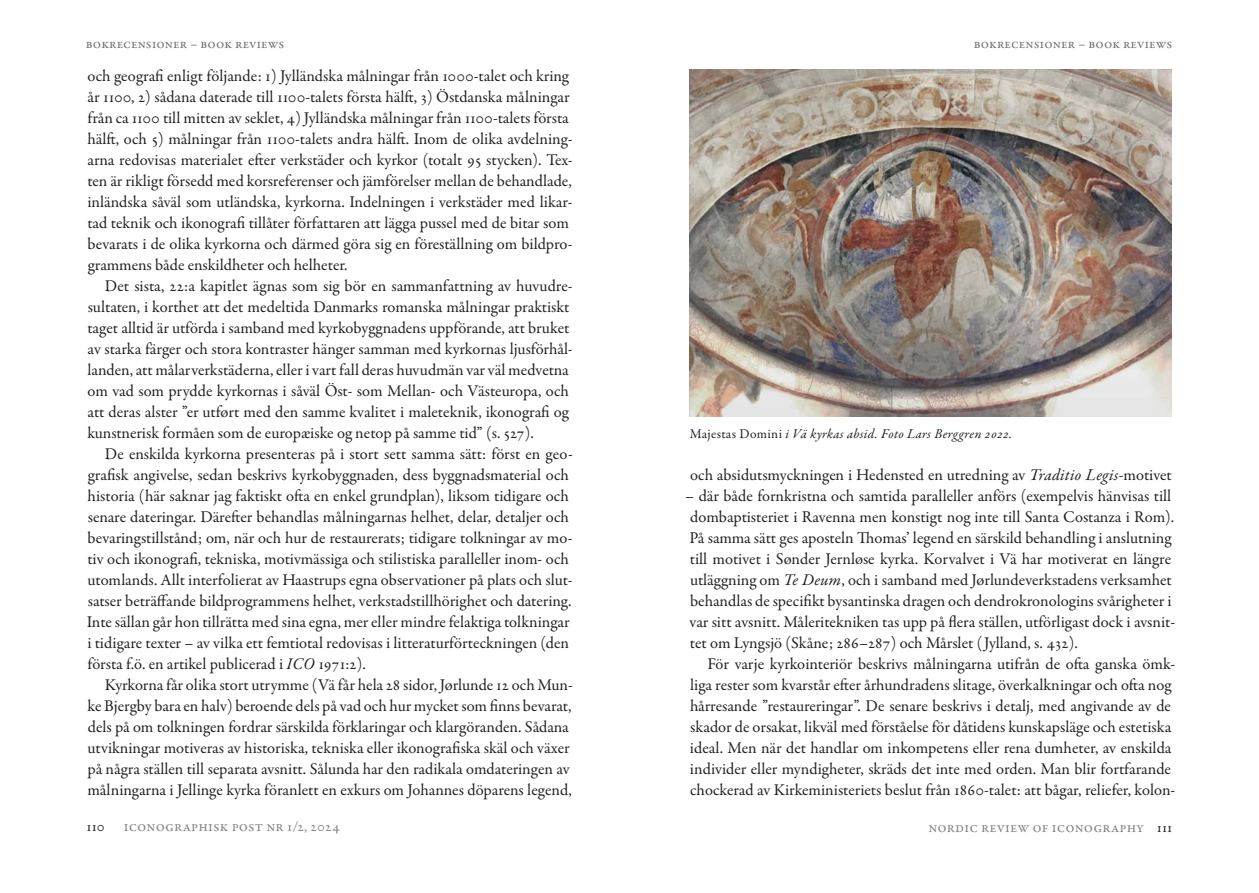
<style>
.page{position:relative;width:1259px;height:893px;background:#fff}
.page>*{position:absolute;margin:0;border:0;box-sizing:border-box;transform-origin:0 0}
.Brödtext_indrag{font:16.5px/21px "Garamond Premr Pro";color:#231f20}
.t1{font:15px "Garamond Premr Pro";letter-spacing:.01em;color:#808285}
.t2{font:15px "Garamond Premr Pro";color:#231f20}
.t3{font:13.5px "Garamond Premr Pro";letter-spacing:.01em;color:#6c6d70}
.Bildtext{font:italic 13.5px "Garamond Premr Pro";letter-spacing:.025em;color:#231f20}
.s1{font-style:italic}
.s2{font-style:normal}
.s3{color:#231f20}
</style>
<div class="page">
<img style="left:689px;top:69px;width:483px;height:347px">
<p class="t3" style="left:86px;top:35px;width:200px">bokrecensioner – book reviews</p>
<p class="Brödtext_indrag" style="left:87px;top:66px;width:487px">och geografi enligt följande: 1) Jylländska målningar från 1000-talet och kring år 1100, 2) sådana daterade till 1100-talets första hälft, 3) Östdanska målningar från ca 1100 till mitten av seklet, 4) Jylländska målningar från 1100-talets första hälft, och 5) målningar från 1100-talets andra hälft. Inom de olika avdelning&shy;arna redovisas materialet efter verkstäder och kyrkor (totalt 95 stycken). Tex&shy;ten är rikligt försedd med korsreferenser och jämförelser mellan de behandlade, inländska såväl som utländska, kyrkorna. Indelningen i verkstäder med likar&shy;tad teknik och ikonografi tillåter författaren att lägga pussel med de bitar som bevarats i de olika kyrkorna och därmed göra sig en föreställning om bildpro&shy;grammens både enskildheter och helheter.</p>
<p class="Brödtext_indrag" style="left:87px;top:276px;width:487px;text-indent:17px">Det sista, 22:a kapitlet ägnas som sig bör en sammanfattning av huvudre&shy;sultaten, i korthet att det medeltida Danmarks romanska målningar praktiskt taget alltid är utförda i samband med kyrkobyggnadens uppförande, att bruket av starka färger och stora kontraster hänger samman med kyrkornas ljusförhål&shy;landen, att målarverkstäderna, eller i vart fall deras huvudmän var väl medvetna om vad som prydde kyrkornas i såväl Öst- som Mellan- och Västeuropa, och att deras alster ”er utført med den samme kvalitet i maleteknik, ikonografi og kunstnerisk formåen som de europæiske og netop på samme tid” (s. 527).</p>
<p class="Brödtext_indrag" style="left:87px;top:444px;width:487px;text-indent:18px">De enskilda kyrkorna presenteras på i stort sett samma sätt: först en geo&shy;grafisk angivelse, sedan beskrivs kyrkobyggnaden, dess byggnadsmaterial och historia (här saknar jag faktiskt ofta en enkel grundplan), liksom tidigare och senare dateringar. Därefter behandlas målningarnas helhet, delar, detaljer och bevaringstillstånd; om, när och hur de restaurerats; tidigare tolkningar av mo&shy;tiv och ikonografi, tekniska, motivmässiga och stilistiska paralleller inom- och utomlands. Allt interfolierat av Haastrups egna observationer på plats och slut&shy;satser beträffande bildprogrammens helhet, verkstadstillhörighet och datering.<br>Inte sällan går hon tillrätta med sina egna, mer eller mindre felaktiga tolkningar i tidigare texter – av vilka ett femtiotal redovisas i litteraturförteckningen (den första f.ö. en artikel publicerad i <span class="s1">ICO</span> 1971:2).</p>
<p class="Brödtext_indrag" style="left:87px;top:675px;width:487px;text-indent:18px">Kyrkorna får olika stort utrymme (Vä får hela 28 sidor, Jørlunde 12 och Mun&shy;ke Bjergby bara en halv) beroende dels på vad och hur mycket som finns bevarat, dels på om tolkningen fordrar särskilda förklaringar och klargöranden. Sådana utvikningar motiveras av historiska, tekniska eller ikonografiska skäl och växer på några ställen till separata avsnitt. Sålunda har den radikala omdateringen av målningarna i Jellinge kyrka föranlett en exkurs om Johannes döparens legend,</p>
<p class="t2" style="left:87px;top:817px;width:20px">110</p>
<p class="t1" style="left:124px;top:817px;width:218px">iconographisk post nr 1/2, 2024</p>
<p class="t3" style="left:973px;top:36px;width:200px">bokrecensioner – book reviews</p>
<p class="Bildtext" style="left:690px;top:426px;width:324px"><span class="s2">Majestas Domini</span> i Vä kyrkas absid. Foto Lars Berggren 2022.</p>
<p class="Brödtext_indrag" style="left:690px;top:465px;width:483px">och absidutsmyckningen i Hedensted en utredning av <span class="s1">Traditio Legis</span>-motivet</p>
<p class="Brödtext_indrag" style="left:685px;top:486px;width:492px">– där både fornkristna och samtida paralleller anförs (exempelvis hänvisas till dombaptisteriet i Ravenna men konstigt nog inte till Santa Costanza i Rom).<br>På samma sätt ges aposteln Thomas’ legend en särskild behandling i anslutning till motivet i Sønder Jernløse kyrka. Korvalvet i Vä har motiverat en längre utläggning om <span class="s1">Te Deum</span>, och i samband med Jørlundeverkstadens verksamhet behandlas de specifikt bysantinska dragen och dendrokronologins svårigheter i var sitt avsnitt. Måleritekniken tas upp på flera ställen, utförligast dock i avsnit&shy;tet om Lyngsjö (Skåne; 286–287) och Mårslet (Jylland, s. 432).</p>
<p class="Brödtext_indrag" style="left:690px;top:654px;width:487px;text-indent:17px">För varje kyrkointeriör beskrivs målningarna utifrån de ofta ganska ömk&shy;liga rester som kvarstår efter århundradens slitage, överkalkningar och ofta nog hårresande ”restaureringar”. De senare beskrivs i detalj, med angivande av de skador de orsakat, likväl med förståelse för dåtidens kunskapsläge och estetiska ideal. Men när det handlar om inkompetens eller rena dumheter, av enskilda individer eller myndigheter, skräds det inte med orden. Man blir fortfarande chockerad av Kirkeministeriets beslut från 1860-talet: att bågar, reliefer, kolon-</p>
<p class="t1" style="left:928px;top:818px;width:246px">nordic review of iconography <span class="s3">111</span></p>
</div>
